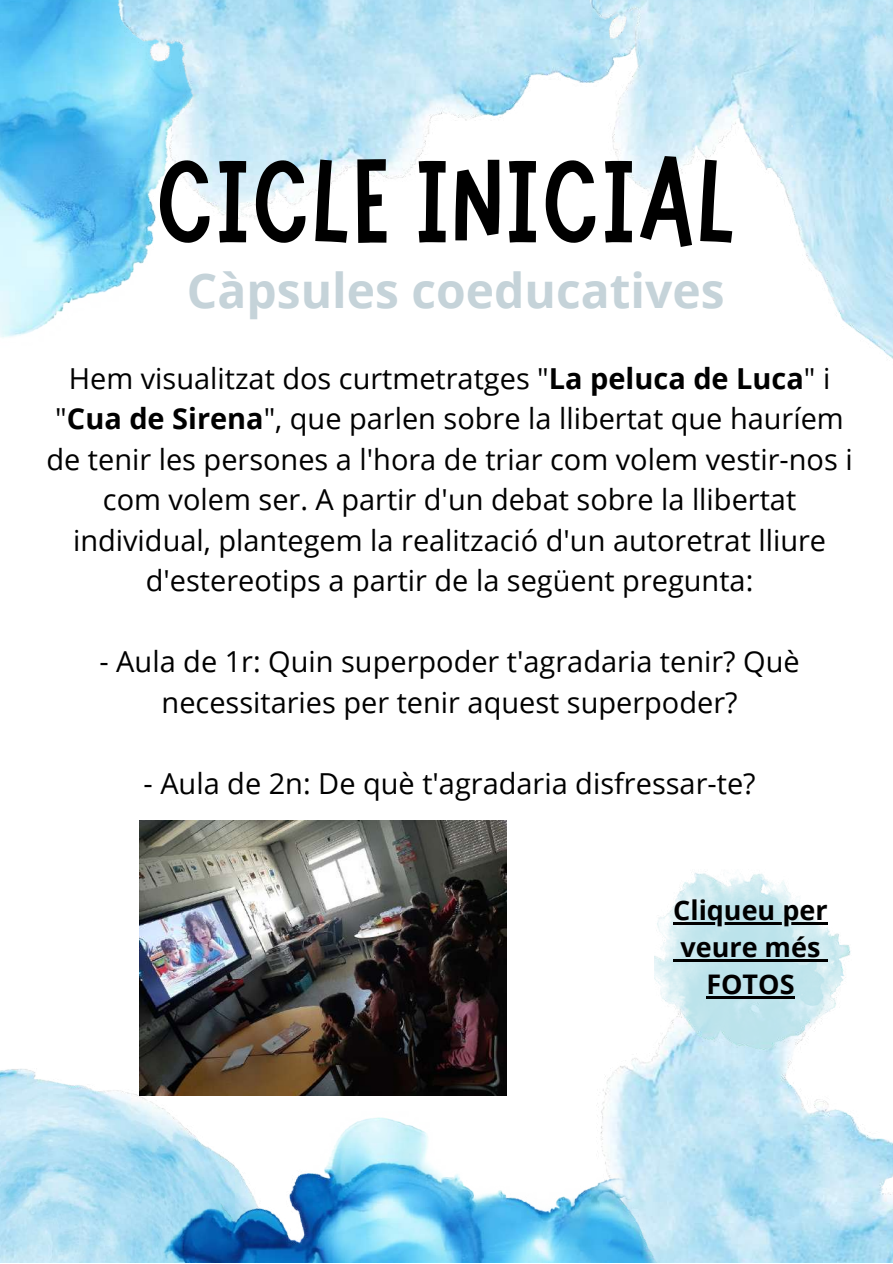
<style>
.page{position:relative;width:893px;height:1264px;background:#fff}
.page>*{position:absolute;margin:0;border:0;box-sizing:border-box;transform-origin:0 0}
.t1{font:119.85px "Marykate";color:#000}
.t2{font:700 48px "Open Sans";color:#c5d3d9}
.t3{font:28.95px/40.5px "Open Sans";color:#000;text-align:center}
.t4{font:700 27px/37px "Open Sans";color:#000;text-align:center}
.s1{font-weight:700}
</style>
<div class="page">
<img style="left:0;top:0;width:156px;height:338px">
<img style="left:105px;top:0;width:484px;height:220px">
<img style="left:620px;top:1051px;width:272px;height:211px">
<img style="left:589px;top:0;width:303px;height:358px">
<img style="left:0;top:1069px;width:13px;height:193px">
<img style="left:13px;top:1068px;width:663px;height:194px">
<img style="left:140px;top:820px;width:366px;height:275px">
<img style="left:654px;top:872px;width:197px;height:179px">
<hr style="left:673px;top:922px;width:154px;height:2px;background:#000">
<svg style="left:673px;top:959px;width:7px;height:2px"></svg>
<hr style="left:680px;top:959px;width:140px;height:2px;background:#000">
<svg style="left:820px;top:959px;width:7px;height:2px"></svg>
<hr style="left:706px;top:996px;width:88px;height:2px;background:#000">
<h1 class="t1" style="left:155px;top:123px;width:584px">CICLE INICIAL</h1>
<h2 class="t2" style="left:187px;top:256px;width:539px">Càpsules coeducatives</h2>
<p class="t3" style="left:46px;top:357px;width:807px">Hem visualitzat dos curtmetratges "<span class="s1">La peluca de Luca</span>" i "<span class="s1">Cua de Sirena</span>", que parlen sobre la llibertat que hauríem de tenir les persones a l'hora de triar com volem vestir-nos i com volem ser. A partir d'un debat sobre la llibertat individual, plantegem la realització d'un autoretrat lliure d'estereotips a partir de la següent pregunta:</p>
<p class="t3" style="left:99px;top:640px;width:701px">- Aula de 1r: Quin superpoder t'agradaria tenir? Què necessitaries per tenir aquest superpoder?</p>
<p class="t3" style="left:143px;top:762px;width:613px">- Aula de 2n: De què t'agradaria disfressar-te?</p>
<p class="t4" style="left:673px;top:891px;width:156px">Cliqueu per veure més<br>FOTOS</p>
</div>
